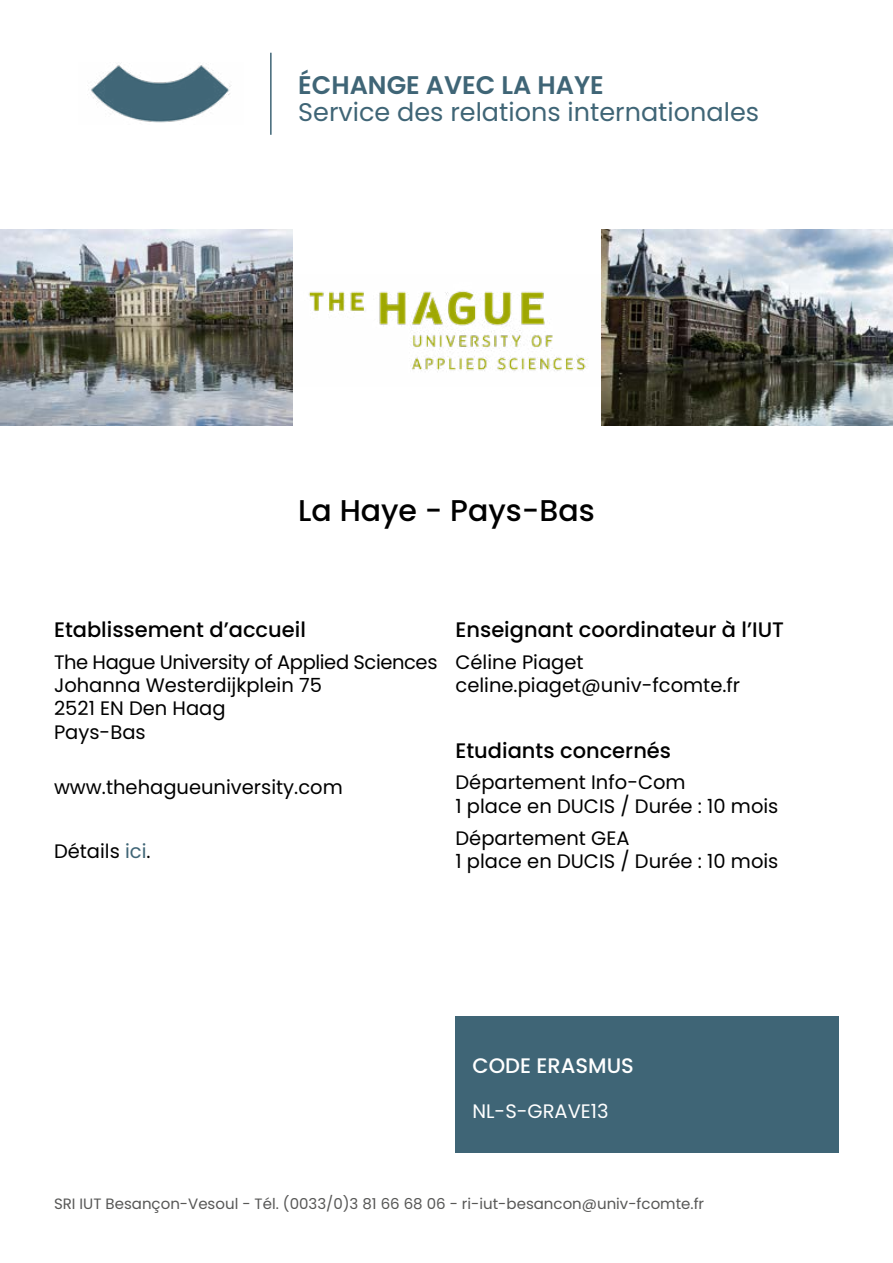
<style>
.page{position:relative;width:893px;height:1263px;background:#fff}
.page>*{position:absolute;margin:0;border:0;box-sizing:border-box;transform-origin:0 0}
.t1{font:500 30px "Poppins";color:#000}
.t2{font:25.5px "Poppins";color:#3f6576}
.t3{font:600 25.5px "Poppins";color:#3f6576}
.t4{font:500 21px "Poppins";color:#000}
.t5{font:500 21px "Poppins";color:#fff}
.t6{font:19.5px/23.4px "Poppins";color:#000}
.t7{font:19.5px "Poppins";color:#fff}
.t8{font:15px "Poppins";color:#575756}
.s1{color:#3f6576}
</style>
<div class="page">
<img style="left:91px;top:65px;width:140px;height:58px">
<hr style="left:270px;top:53px;width:2px;height:82px;background:#3f6576">
<img style="left:601px;top:230px;width:292px;height:195px">
<img style="left:0;top:230px;width:293px;height:196px">
<div style="left:455px;top:1016px;width:384px;height:136px;background:#3f6576"></div>
<img style="left:292px;top:274px;width:295px;height:113px">
<h2 class="t3" style="left:298px;top:71px;width:307px">ÉCHANGE AVEC LA HAYE</h2>
<h2 class="t2" style="left:298px;top:98px;width:462px">Service des relations internationales</h2>
<h1 class="t1" style="left:298px;top:493px;width:298px">La Haye - Pays-Bas</h1>
<p class="t4" style="left:54px;top:617px;width:253px">Etablissement d’accueil</p>
<p class="t6" style="left:54px;top:650px;width:385px">The Hague University of Applied Sciences<br>Johanna Westerdijkplein 75<br>2521 EN Den Haag<br>Pays-Bas</p>
<p class="t6" style="left:54px;top:775px;width:290px">www.thehagueuniversity.com</p>
<p class="t6" style="left:54px;top:839px;width:98px">Détails <span class="s1">ici</span>.</p>
<p class="t4" style="left:455px;top:617px;width:330px">Enseignant coordinateur à l’IUT</p>
<p class="t6" style="left:455px;top:650px;width:286px">Céline Piaget celine.piaget@univ-fcomte.fr</p>
<p class="t4" style="left:455px;top:738px;width:217px">Etudiants concernés</p>
<p class="t6" style="left:455px;top:771px;width:324px">Département Info-Com<br>1 place en DUCIS / Durée : 10 mois</p>
<p class="t6" style="left:455px;top:826px;width:324px">Département GEA<br>1 place en DUCIS / Durée : 10 mois</p>
<p class="t5" style="left:472px;top:1053px;width:163px">CODE ERASMUS</p>
<p class="t7" style="left:472px;top:1100px;width:138px">NL-S-GRAVE13</p>
<p class="t8" style="left:54px;top:1195px;width:652px">SRI IUT Besançon-Vesoul - Tél. (0033/0)3 81 66 68 06 - ri-iut-besancon@univ-fcomte.fr</p>
</div>
